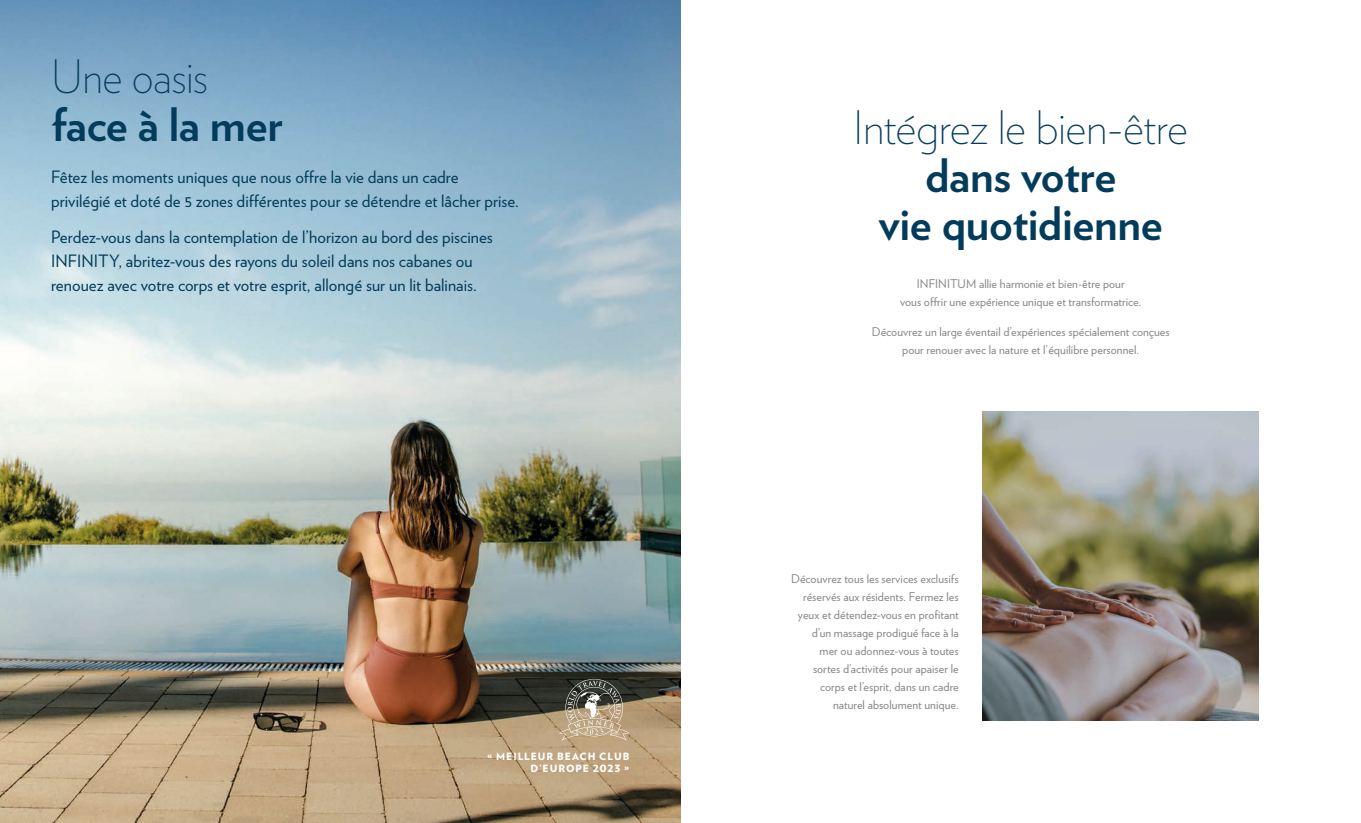
<style>
.page{position:relative;width:1361px;height:823px;background:#fff}
.page>*{position:absolute;margin:0;border:0;box-sizing:border-box;transform-origin:0 0}
.TÍTOLS_-_Arena{font:700 46px/48px "Verlag";letter-spacing:-.005em;color:#033c5a;text-align:center}
.TÍTOLS_-_Blau{font:700 46px/48px "Verlag";letter-spacing:-.01em;color:#033c5a}
.TEXT_CORREGUT_-_17_pt{font:17px/24px "Verlag";color:#033c5a}
.TEXT_CORREGUT_-_12pt{font:12px/18px "Verlag";letter-spacing:.005em;color:#878787;text-align:center}
.SEPARADOR_BLAU_-_Text_corregut_majúscula{font:900 10px/12px "Verlag";letter-spacing:.095em;color:#fff;text-align:right}
.s1{font-weight:200}
</style>
<div class="page">
<img style="left:982px;top:411px;width:277px;height:309px">
<img style="left:0;top:0;width:680px;height:822px">
<svg style="left:559px;top:678px;width:71px;height:62px;background:#8c816e"></svg>
<p class="TÍTOLS_-_Blau" style="left:51px;top:50px;width:233px"><span class="s1">Une oasis </span>face à la mer</p>
<p class="TEXT_CORREGUT_-_17_pt" style="left:51px;top:164px;width:469px">Fêtez les moments uniques que nous offre la vie dans un cadre privilégié et doté de 5 zones différentes pour se détendre et lâcher prise.</p>
<p class="TEXT_CORREGUT_-_17_pt" style="left:51px;top:224px;width:443px">Perdez-vous dans la contemplation de l’horizon au bord des piscines<br>INFINITY, abritez-vous des rayons du soleil dans nos cabanes ou renouez avec votre corps et votre esprit, allongé sur un lit balinais.</p>
<p class="SEPARADOR_BLAU_-_Text_corregut_majúscula" style="left:487px;top:749px;width:144px">« MEILLEUR BEACH CLUB<br>D’EUROPE 2023 »</p>
<p class="TÍTOLS_-_Arena" style="left:853px;top:101px;width:336px"><span class="s1">Intégrez le bien-être </span>dans votre<br>vie quotidienne</p>
<p class="TEXT_CORREGUT_-_12pt" style="left:900px;top:274px;width:243px">INFINITUM allie harmonie et bien-être pour<br>vous offrir une expérience unique et transformatrice.</p>
<p class="TEXT_CORREGUT_-_12pt" style="left:872px;top:322px;width:299px">Découvrez un large éventail d’expériences spécialement conçues pour renouer avec la nature et l’équilibre personnel.</p>
<p class="TEXT_CORREGUT_-_12pt" style="left:791px;top:568px;width:169px;text-align:right">Découvrez tous les services exclusifs réservés aux résidents. Fermez les yeux et détendez-vous en profitant d’un massage prodigué face à la mer ou adonnez-vous à toutes sortes d’activités pour apaiser le corps et l’esprit, dans un cadre naturel absolument unique.</p>
</div>
